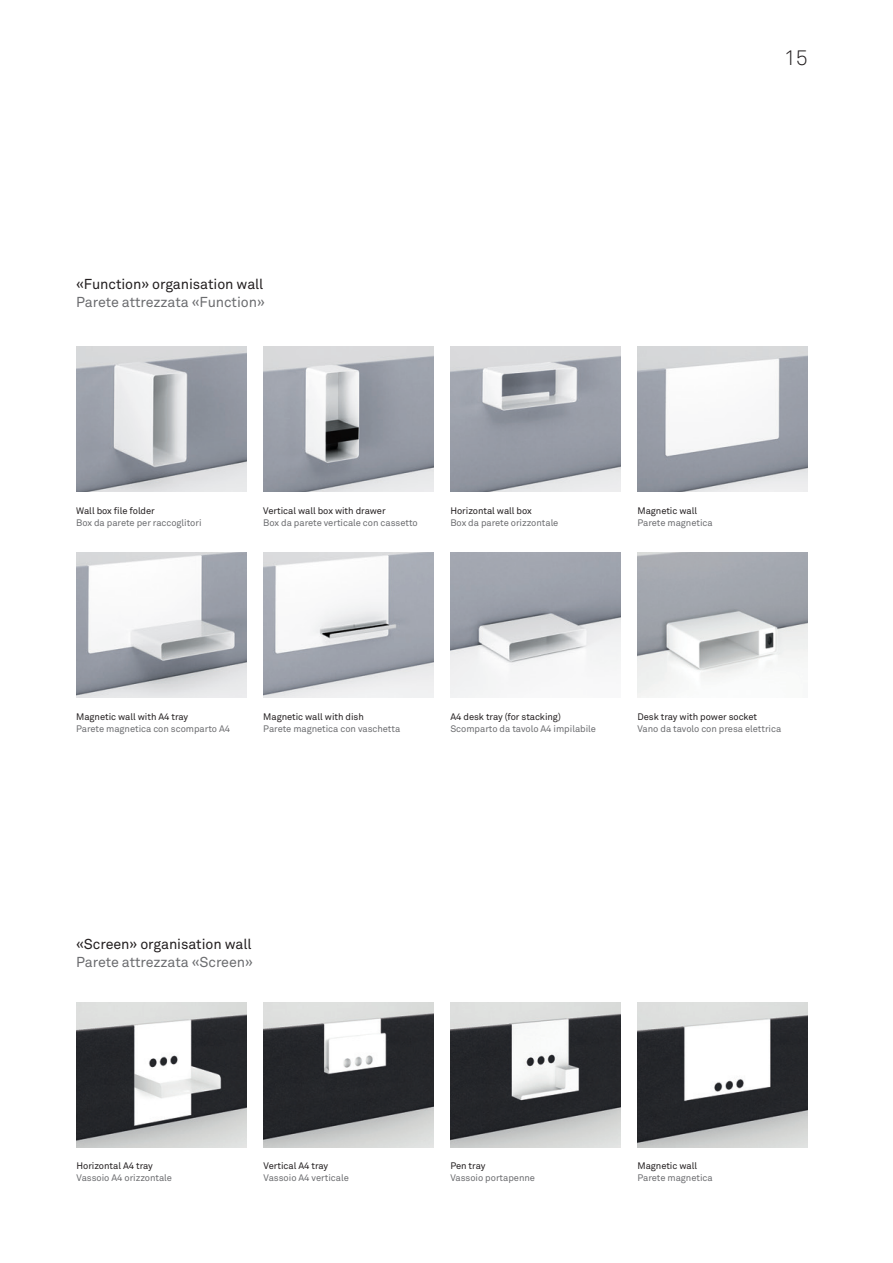
<style>
.page{position:relative;width:893px;height:1263px;background:#fff}
.page>*{position:absolute;margin:0;border:0;box-sizing:border-box;transform-origin:0 0}
.t1{font:300 21px "Akkurat Std";color:#231f20}
.t2{font:14.25px "Akkurat Std";letter-spacing:-.005em;color:#231f20}
.t3{font:14.25px "Akkurat Std";letter-spacing:-.005em;color:#6c6d70}
.t4{font:9.3px "Akkurat Std";letter-spacing:-.005em;color:#6c6d70}
.t5{font:9.3px "Akkurat Std";letter-spacing:-.005em;color:#231f20}
</style>
<div class="page">
<img style="left:264px;top:1002px;width:170px;height:146px">
<img style="left:637px;top:1002px;width:171px;height:146px">
<img style="left:77px;top:1002px;width:170px;height:146px">
<img style="left:450px;top:1002px;width:170px;height:146px">
<img style="left:263px;top:347px;width:170px;height:145px">
<img style="left:450px;top:347px;width:170px;height:145px">
<img style="left:76px;top:552px;width:170px;height:145px">
<img style="left:637px;top:347px;width:171px;height:145px">
<img style="left:263px;top:552px;width:170px;height:145px">
<img style="left:450px;top:552px;width:170px;height:145px">
<img style="left:637px;top:552px;width:171px;height:145px">
<img style="left:76px;top:347px;width:170px;height:145px">
<h1 class="t1" style="left:784px;top:46px;width:25px">15</h1>
<h2 class="t2" style="left:76px;top:275px;width:189px">«Function» organisation wall</h2>
<h2 class="t3" style="left:76px;top:294px;width:190px">Parete attrezzata «Function»</h2>
<p class="t5" style="left:76px;top:505px;width:80px">Wall box file folder</p>
<p class="t4" style="left:76px;top:517px;width:127px">Box da parete per raccoglitori</p>
<p class="t5" style="left:263px;top:505px;width:124px">Vertical wall box with drawer</p>
<p class="t4" style="left:263px;top:517px;width:156px">Box da parete verticale con cassetto</p>
<p class="t5" style="left:450px;top:505px;width:83px">Horizontal wall box</p>
<p class="t4" style="left:450px;top:517px;width:110px">Box da parete orizzontale</p>
<p class="t5" style="left:637px;top:505px;width:61px">Magnetic wall</p>
<p class="t4" style="left:637px;top:517px;width:77px">Parete magnetica</p>
<p class="t5" style="left:76px;top:711px;width:114px">Magnetic wall with A4 tray</p>
<p class="t4" style="left:76px;top:723px;width:156px">Parete magnetica con scomparto A4</p>
<p class="t5" style="left:263px;top:711px;width:102px">Magnetic wall with dish</p>
<p class="t4" style="left:263px;top:723px;width:139px">Parete magnetica con vaschetta</p>
<p class="t5" style="left:450px;top:711px;width:112px">A4 desk tray (for stacking)</p>
<p class="t4" style="left:450px;top:723px;width:147px">Scomparto da tavolo A4 impilabile</p>
<p class="t5" style="left:637px;top:711px;width:121px">Desk tray with power socket</p>
<p class="t4" style="left:637px;top:723px;width:145px">Vano da tavolo con presa elettrica</p>
<h2 class="t2" style="left:76px;top:935px;width:177px">«Screen» organisation wall</h2>
<h2 class="t3" style="left:76px;top:954px;width:178px">Parete attrezzata «Screen»</h2>
<p class="t5" style="left:77px;top:1160px;width:78px">Horizontal A4 tray</p>
<p class="t4" style="left:77px;top:1172px;width:97px">Vassoio A4 orizzontale</p>
<p class="t5" style="left:264px;top:1160px;width:66px">Vertical A4 tray</p>
<p class="t4" style="left:264px;top:1172px;width:87px">Vassoio A4 verticale</p>
<p class="t5" style="left:450px;top:1160px;width:37px">Pen tray</p>
<p class="t4" style="left:450px;top:1172px;width:86px">Vassoio portapenne</p>
<p class="t5" style="left:637px;top:1160px;width:61px">Magnetic wall</p>
<p class="t4" style="left:637px;top:1172px;width:77px">Parete magnetica</p>
</div>
